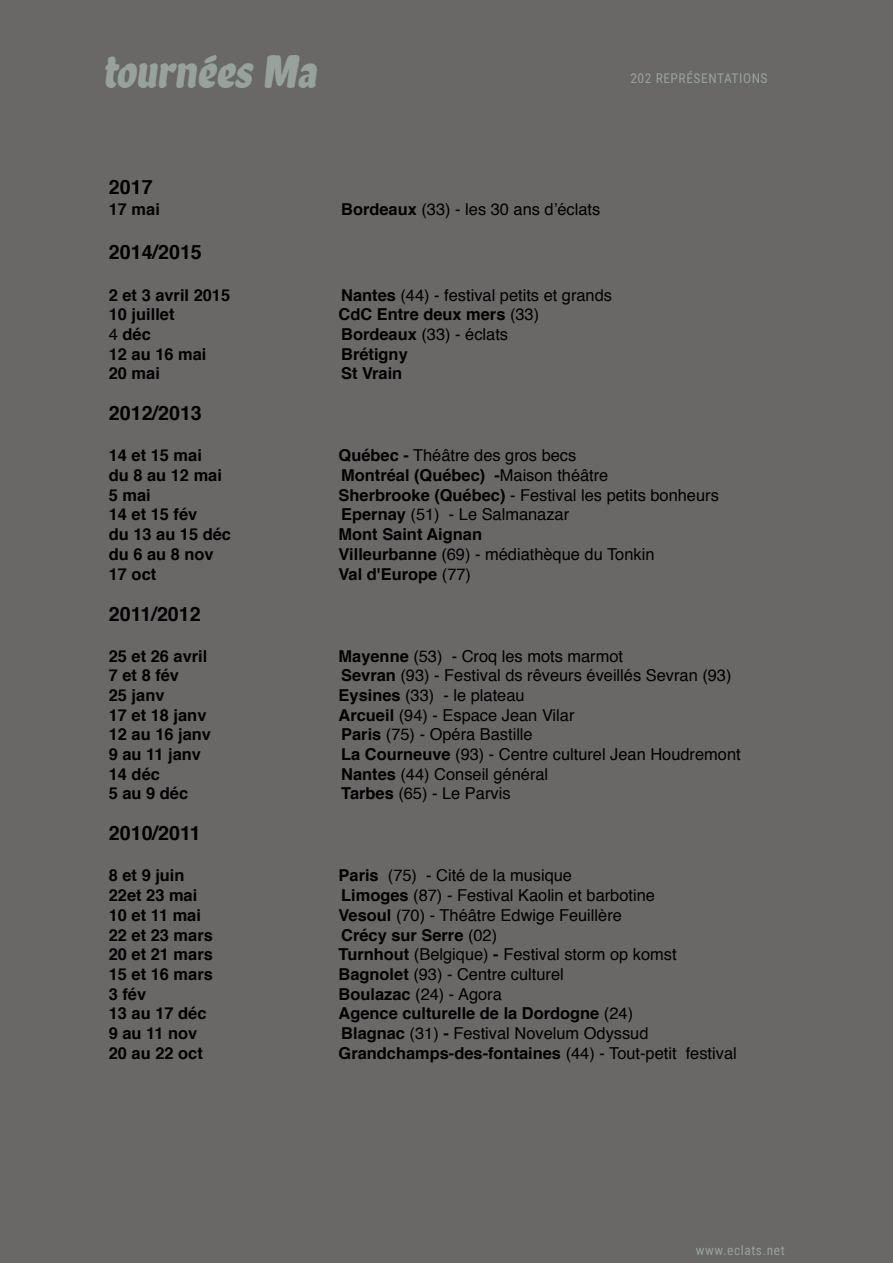
<style>
.page{position:relative;width:893px;height:1263px;background:#6a6767}
.page>*{position:absolute;margin:0;border:0;box-sizing:border-box;transform-origin:0 0}
.t1{font:46.5px "Chela One";color:#97a29d}
.t2{font:700 19.65px "Helvetica";color:#000}
.t3{font:16.35px "Helvetica";color:#000}
.t4{font:700 16.35px "Helvetica";color:#000}
.t5{font:13.5px "Roboto Condensed";letter-spacing:.04em;color:#97a29d}
.s1{font-weight:700}
.s2{font-weight:400}
</style>
<div class="page">
<p class="t1" style="left:102px;top:45px;width:223px">tournées Ma</p>
<p class="t5" style="left:630px;top:69px;width:139px">202 REPRÉSENTATIONS</p>
<p class="t2" style="left:109px;top:171px;width:45px">2017</p>
<p class="t4" style="left:109px;top:196px;width:53px">17 mai</p>
<p class="t3" style="left:341px;top:197px;width:260px"><span class="s1">Bordeaux</span> (33) - les 30 ans d’éclats</p>
<p class="t2" style="left:109px;top:237px;width:95px">2014/2015</p>
<p class="t4" style="left:109px;top:282px;width:123px">2 et 3 avril 2015</p>
<p class="t3" style="left:341px;top:282px;width:272px"><span class="s1">Nantes</span> (44) - festival petits et grands</p>
<p class="t4" style="left:109px;top:301px;width:67px">10 juillet</p>
<p class="t4" style="left:339px;top:301px;width:202px">CdC Entre deux mers <span class="s2">(33)</span></p>
<p class="t4" style="left:109px;top:321px;width:43px"><span class="s2">4</span> déc</p>
<p class="t3" style="left:341px;top:322px;width:168px"><span class="s1">Bordeaux</span> (33) - éclats</p>
<p class="t4" style="left:109px;top:341px;width:99px">12 au 16 mai</p>
<p class="t4" style="left:341px;top:341px;width:68px">Brétigny</p>
<p class="t4" style="left:109px;top:360px;width:53px">20 mai</p>
<p class="t4" style="left:341px;top:360px;width:63px">St Vrain</p>
<p class="t2" style="left:109px;top:397px;width:95px">2012/2013</p>
<p class="t4" style="left:109px;top:442px;width:95px">14 et 15 mai</p>
<p class="t3" style="left:339px;top:443px;width:239px"><span class="s1">Québec -</span> Théâtre des gros becs</p>
<p class="t4" style="left:109px;top:462px;width:115px">du 8 au 12 mai</p>
<p class="t4" style="left:341px;top:462px;width:269px">Montréal (Québec) -<span class="s2">Maison théâtre</span></p>
<p class="t4" style="left:109px;top:482px;width:43px">5 mai</p>
<p class="t3" style="left:339px;top:482px;width:382px"><span class="s1">Sherbrooke (Québec)</span> - Festival les petits bonheurs</p>
<p class="t4" style="left:109px;top:501px;width:90px">14 et 15 fév</p>
<p class="t3" style="left:341px;top:502px;width:229px"><span class="s1">Epernay</span> (51) - Le Salmanazar</p>
<p class="t4" style="left:109px;top:521px;width:124px">du 13 au 15 déc</p>
<p class="t4" style="left:339px;top:521px;width:145px">Mont Saint Aignan</p>
<p class="t4" style="left:109px;top:541px;width:106px">du 6 au 8 nov</p>
<p class="t3" style="left:339px;top:541px;width:317px"><span class="s1">Villeurbanne</span> (69) - médiathèque du Tonkin</p>
<p class="t4" style="left:109px;top:560px;width:49px">17 oct</p>
<p class="t4" style="left:339px;top:560px;width:134px">Val d'Europe <span class="s2">(77)</span></p>
<p class="t2" style="left:109px;top:598px;width:93px">2011/2012</p>
<p class="t4" style="left:109px;top:643px;width:100px">25 et 26 avril</p>
<p class="t3" style="left:339px;top:643px;width:286px"><span class="s1">Mayenne</span> (53) - Croq les mots marmot</p>
<p class="t4" style="left:109px;top:662px;width:72px">7 et 8 fév</p>
<p class="t3" style="left:341px;top:663px;width:392px"><span class="s1">Sevran</span> (93) - Festival ds rêveurs éveillés Sevran (93)</p>
<p class="t4" style="left:109px;top:682px;width:57px">25 janv</p>
<p class="t3" style="left:339px;top:683px;width:188px"><span class="s1">Eysines</span> (33) - le plateau</p>
<p class="t4" style="left:109px;top:702px;width:99px">17 et 18 janv</p>
<p class="t3" style="left:339px;top:702px;width:237px"><span class="s1">Arcueil</span> (94) - Espace Jean Vilar</p>
<p class="t4" style="left:109px;top:721px;width:104px">12 au 16 janv</p>
<p class="t3" style="left:341px;top:722px;width:193px"><span class="s1">Paris</span> (75) - Opéra Bastille</p>
<p class="t4" style="left:109px;top:741px;width:94px">9 au 11 janv</p>
<p class="t3" style="left:341px;top:742px;width:401px"><span class="s1">La Courneuve</span> (93) - Centre culturel Jean Houdremont</p>
<p class="t4" style="left:109px;top:761px;width:53px">14 déc</p>
<p class="t3" style="left:341px;top:761px;width:209px"><span class="s1">Nantes</span> (44) Conseil général</p>
<p class="t4" style="left:109px;top:780px;width:81px">5 au 9 déc</p>
<p class="t3" style="left:341px;top:781px;width:171px"><span class="s1">Tarbes</span> (65) - Le Parvis</p>
<p class="t2" style="left:109px;top:818px;width:93px">2010/2011</p>
<p class="t4" style="left:109px;top:862px;width:77px">8 et 9 juin</p>
<p class="t3" style="left:339px;top:863px;width:235px"><span class="s1">Paris</span> (75) - Cité de la musique</p>
<p class="t4" style="left:109px;top:882px;width:90px">22et 23 mai</p>
<p class="t3" style="left:341px;top:883px;width:315px"><span class="s1">Limoges</span> (87) - Festival Kaolin et barbotine</p>
<p class="t4" style="left:109px;top:902px;width:94px">10 et 11 mai</p>
<p class="t3" style="left:339px;top:902px;width:285px"><span class="s1">Vesoul</span> (70) - Théâtre Edwige Feuillère</p>
<p class="t4" style="left:109px;top:921px;width:105px">22 et 23 mars</p>
<p class="t4" style="left:341px;top:921px;width:157px">Crécy sur Serre <span class="s2">(02)</span></p>
<p class="t4" style="left:109px;top:941px;width:105px">20 et 21 mars</p>
<p class="t3" style="left:339px;top:942px;width:339px"><span class="s1">Turnhout</span> (Belgique) <span class="s1">-</span> Festival storm op komst</p>
<p class="t4" style="left:109px;top:961px;width:105px">15 et 16 mars</p>
<p class="t3" style="left:339px;top:961px;width:227px"><span class="s1">Bagnolet</span> (93) - Centre culturel</p>
<p class="t4" style="left:109px;top:981px;width:39px">3 fév</p>
<p class="t3" style="left:339px;top:981px;width:165px"><span class="s1">Boulazac</span> (24) - Agora</p>
<p class="t4" style="left:109px;top:1000px;width:99px">13 au 17 déc</p>
<p class="t4" style="left:339px;top:1000px;width:296px">Agence culturelle de la Dordogne <span class="s2">(24)</span></p>
<p class="t4" style="left:109px;top:1020px;width:90px">9 au 11 nov</p>
<p class="t3" style="left:341px;top:1021px;width:309px"><span class="s1">Blagnac</span> (31) <span class="s1">-</span> Festival Novelum Odyssud</p>
<p class="t4" style="left:109px;top:1040px;width:95px">20 au 22 oct</p>
<p class="t4" style="left:339px;top:1040px;width:400px">Grandchamps-des-fontaines <span class="s2">(44) - Tout-petit festival</span></p>
<p class="t5" style="left:696px;top:1241px;width:90px">www.eclats.net</p>
</div>
